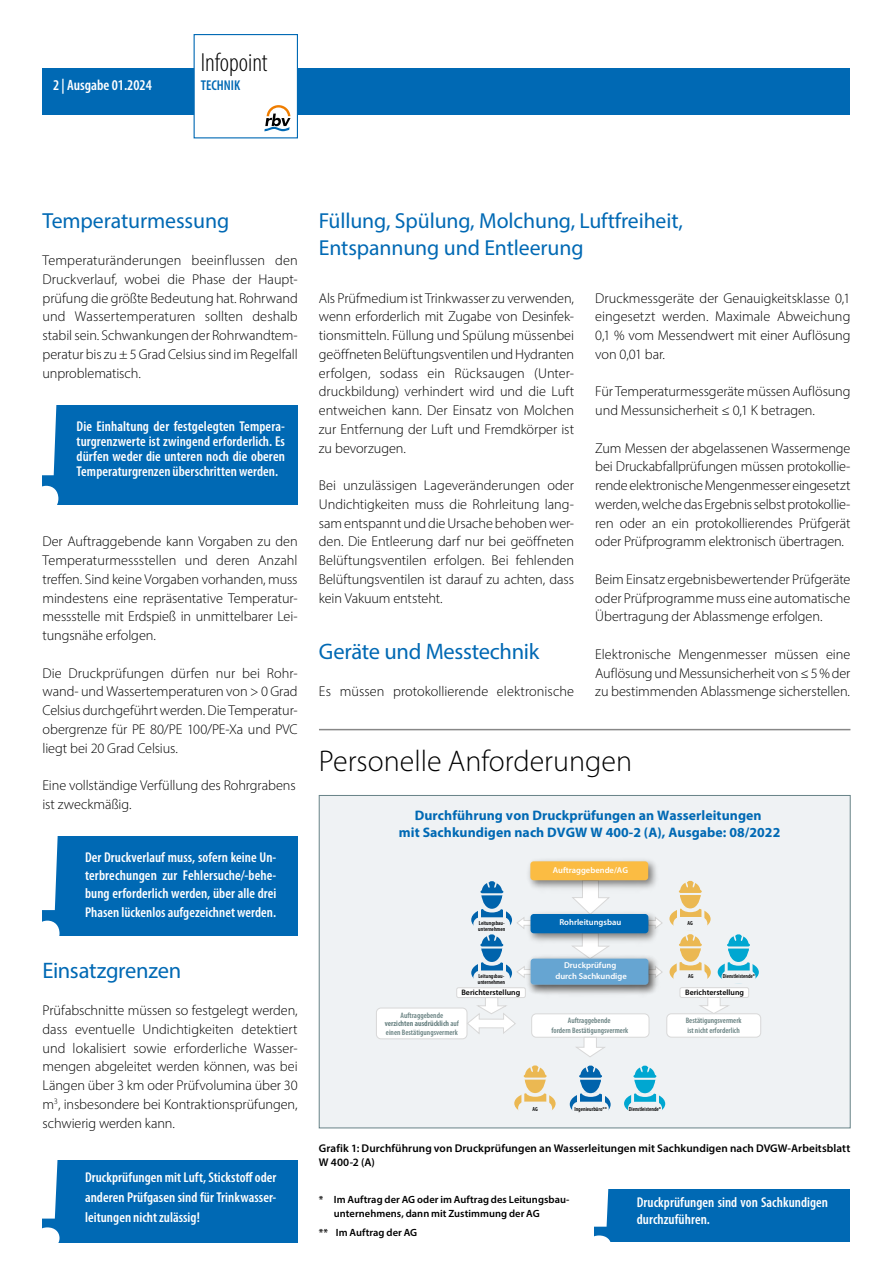
<style>
.page{position:relative;width:893px;height:1263px;background:#fff}
.page>*{position:absolute;margin:0;border:0;box-sizing:border-box;transform-origin:0 0}
.t1{font:300 30px "Myriad Pro";color:#000}
.Headline{font:300 condensed 26.25px "Myriad Pro";color:#000}
.t2{font:22.5px "Myriad Pro";letter-spacing:-.015em;color:#0069b4}
.Headline-2{font:21.9px "Myriad Pro";letter-spacing:-.005em;color:#0069b4}
.Headline-3{font:21.75px "Myriad Pro";letter-spacing:-.005em;color:#0069b4}
.t3{font:600 condensed 15px "Myriad Pro";color:#fff}
.t4{font:300 14.25px/18.8px "Myriad Pro";letter-spacing:-.01em;color:#000;text-align:justify}
.t5{font:600 condensed 14.25px/15px "Myriad Pro";letter-spacing:.005em;color:#fff;text-align:justify}
.Headline-4{font:600 condensed 14.25px "Myriad Pro";color:#0069b4}
.t6{font:700 13.8px/16.5px "Myriad Pro";letter-spacing:.005em;color:#0069b4;text-align:center}
.Bildunterschrift{font:600 11.25px/13.5px "Myriad Pro";letter-spacing:.005em;color:#000}
.Bildunterschrift-2{font:600 10.5px "Myriad Pro";letter-spacing:.005em;color:#000}
.t7{font:600 8.55px/10.2px "Myriad Pro";color:#fff;text-align:center}
.t8{font:600 condensed 7.95px/9.4px "Myriad Pro";color:#688181;text-align:center}
.t9{font:600 7.95px "Myriad Pro";color:#000}
.t10{font:600 condensed 5.85px/5.6px "Myriad Pro";color:#000}
.s1{font-weight:700}
</style>
<div class="page">
<div style="left:43px;top:68px;width:807px;height:47px;background:#0069b4"></div>
<div style="left:194px;top:34px;width:104px;height:104px;background:#fff;border:1px solid #0069b4"></div>
<svg style="left:264px;top:105px;width:27px;height:26px"></svg>
<div style="left:319px;top:795px;width:531px;height:333px;background:#eff2f4;border:1px solid #678287"></div>
<svg style="left:624px;top:1065px;width:41px;height:46px"></svg>
<svg style="left:572px;top:946px;width:37px;height:5px"></svg>
<svg style="left:514px;top:1065px;width:42px;height:46px"></svg>
<svg style="left:699px;top:998px;width:31px;height:15px"></svg>
<div style="left:667px;top:1014px;width:94px;height:23px;background:#fff;border-radius:5px"></div>
<div style="left:666px;top:1013px;width:95px;height:24px;border:1px solid #d8d8d8;border-radius:5px"></div>
<div style="left:376px;top:1008px;width:91px;height:31px;background:#fff;border-radius:5px"></div>
<div style="left:376px;top:1008px;width:91px;height:31px;border:1px solid #d8d8d8;border-radius:5px"></div>
<svg style="left:466px;top:998px;width:50px;height:37px"></svg>
<svg style="left:572px;top:893px;width:38px;height:14px"></svg>
<svg style="left:471px;top:881px;width:53px;height:98px"></svg>
<div style="left:457px;top:988px;width:68px;height:9px;background:#fff;border-radius:2px"></div>
<div style="left:456px;top:987px;width:70px;height:11px;border:1px solid #d8d8d8;border-radius:2px"></div>
<div style="left:680px;top:988px;width:69px;height:9px;background:#fff;border-radius:2px"></div>
<div style="left:680px;top:987px;width:69px;height:11px;border:1px solid #d8d8d8;border-radius:2px"></div>
<img style="left:528px;top:860px;width:129px;height:33px">
<div style="left:530px;top:861px;width:118px;height:19px;background:#fbbc43;border-radius:3px"></div>
<img style="left:524px;top:907px;width:138px;height:39px">
<div style="left:530px;top:914px;width:118px;height:19px;background:#0069b4;border-radius:3px"></div>
<div style="left:532px;top:1014px;width:117px;height:23px;background:#fff;border-radius:5px"></div>
<div style="left:531px;top:1013px;width:118px;height:24px;border:1px solid #d8d8d8;border-radius:5px"></div>
<svg style="left:574px;top:1037px;width:33px;height:20px"></svg>
<img style="left:524px;top:952px;width:138px;height:46px">
<div style="left:531px;top:958px;width:117px;height:27px;background:#66a5d2;border-radius:3px"></div>
<svg style="left:570px;top:1065px;width:41px;height:46px"></svg>
<svg style="left:718px;top:934px;width:41px;height:45px"></svg>
<svg style="left:669px;top:880px;width:42px;height:99px"></svg>
<hr style="left:319px;top:729px;width:531px;height:1px;background:#878787">
<div style="left:43px;top:406px;width:255px;height:99px;background:#0069b4"></div>
<svg style="left:42px;top:405px;width:16px;height:100px"></svg>
<div style="left:43px;top:837px;width:255px;height:99px;background:#0069b4"></div>
<svg style="left:42px;top:836px;width:18px;height:100px"></svg>
<div style="left:43px;top:1160px;width:255px;height:82px;background:#0069b4"></div>
<svg style="left:42px;top:1160px;width:18px;height:83px"></svg>
<div style="left:594px;top:1189px;width:255px;height:52px;background:#0069b4"></div>
<svg style="left:594px;top:1189px;width:17px;height:53px"></svg>
<p class="t3" style="left:53px;top:76px;width:100px">2 | Ausgabe 01.2024</p>
<p class="Headline" style="left:201px;top:46px;width:69px">Infopoint</p>
<p class="Headline-4" style="left:201px;top:77px;width:41px">TECHNIK</p>
<p class="Headline-2" style="left:43px;top:207px;width:188px">Temperaturmessung</p>
<p class="t4" style="left:43px;top:251px;width:257px">Temperaturänderungen beeinflussen den Druckverlauf, wobei die Phase der Haupt&shy;prüfung die größte Bedeutung hat. Rohrwand und Wassertemperaturen sollten deshalb stabil sein. Schwankungen der Rohrwandtem&shy;peratur bis zu ± 5 Grad Celsius sind im Regelfall unproblematisch.</p>
<p class="t5" style="left:77px;top:419px;width:210px">Die Einhaltung der festgelegten Tempera&shy;turgrenzwerte ist zwingend erforderlich. Es dürfen weder die unteren noch die oberen Temperaturgrenzen überschritten werden.</p>
<p class="t4" style="left:43px;top:532px;width:257px">Der Auftraggebende kann Vorgaben zu den Temperaturmessstellen und deren Anzahl treffen. Sind keine Vorgaben vorhanden, muss mindestens eine repräsentative Temperatur&shy;messstelle mit Erdspieß in unmittelbarer Lei&shy;tungsnähe erfolgen.</p>
<p class="t4" style="left:43px;top:663px;width:257px">Die Druckprüfungen dürfen nur bei Rohr&shy;wand- und Wassertemperaturen von &gt; 0 Grad Celsius durchgeführt werden. Die Temperatur&shy;obergrenze für PE 80/PE 100/PE-Xa und PVC liegt bei 20 Grad Celsius.</p>
<p class="t4" style="left:43px;top:776px;width:255px">Eine vollständige Verfüllung des Rohrgrabens</p>
<p class="t4" style="left:43px;top:795px;width:91px">ist zweckmäßig.</p>
<p class="t5" style="left:85px;top:848px;width:193px;line-height:18.1px;text-align:left">Der Druckverlauf muss, sofern keine Un-- terbrechungen zur Fehlersuche/-behe&shy;bung erforderlich werden, über alle drei Phasen lückenlos aufgezeichnet werden.</p>
<p class="t2" style="left:43px;top:956px;width:140px">Einsatzgrenzen</p>
<p class="t4" style="left:43px;top:1001px;width:257px">Prüfabschnitte müssen so festgelegt werden, dass eventuelle Undichtigkeiten detektiert und lokalisiert sowie erforderliche Wasser&shy;mengen abgeleitet werden können, was bei Längen über 3 km oder Prüfvolumina über 30 m<sup>3</sup>, insbesondere bei Kontraktionsprüfungen, schwierig werden kann.</p>
<p class="t5" style="left:85px;top:1167px;width:193px;line-height:19.6px">Druckprüfungen mit Luft, Stickstoff oder anderen Prüfgasen sind für Trinkwasser&shy;leitungen nicht zulässig!</p>
<p class="Headline-3" style="left:319px;top:207px;width:366px">Füllung, Spülung, Molchung, Luftfreiheit,</p>
<p class="Headline-3" style="left:319px;top:234px;width:266px">Entspannung und Entleerung</p>
<p class="t4" style="left:319px;top:288px;width:257px">Als Prüfmedium ist Trinkwasser zu verwenden, wenn erforderlich mit Zugabe von Desinfek&shy;tionsmitteln. Füllung und Spülung müssenbei geöffneten Belüftungsventilen und Hydranten erfolgen, sodass ein Rücksaugen (Unter&shy;druckbildung) verhindert wird und die Luft entweichen kann. Der Einsatz von Molchen zur Entfernung der Luft und Fremdkörper ist zu bevorzugen.</p>
<p class="t4" style="left:319px;top:476px;width:257px">Bei unzulässigen Lageveränderungen oder Undichtigkeiten muss die Rohrleitung lang&shy;sam entspannt und die Ursache behoben wer&shy;den. Die Entleerung darf nur bei geöffneten Belüftungsventilen erfolgen. Bei fehlenden Belüftungsventilen ist darauf zu achten, dass kein Vakuum entsteht.</p>
<p class="t4" style="left:595px;top:288px;width:257px">Druckmessgeräte der Genauigkeitsklasse 0,1 eingesetzt werden. Maximale Abweichung 0,1 % vom Messendwert mit einer Auflösung von 0,01 bar.</p>
<p class="t4" style="left:595px;top:382px;width:257px">Für Temperaturmessgeräte müssen Auflösung und Messunsicherheit ≤ 0,1 K betragen.</p>
<p class="t4" style="left:595px;top:438px;width:257px">Zum Messen der abgelassenen Wassermenge bei Druckabfallprüfungen müssen protokollie&shy;rende elektronische Mengenmesser eingesetzt werden, welche das Ergebnis selbst protokollie&shy;ren oder an ein protokollierendes Prüfgerät oder Prüfprogramm elektronisch übertragen.</p>
<p class="t4" style="left:595px;top:570px;width:257px">Beim Einsatz ergebnisbewertender Prüfgeräte oder Prüfprogramme muss eine automatische Übertragung der Ablassmenge erfolgen.</p>
<p class="t4" style="left:595px;top:645px;width:257px">Elektronische Mengenmesser müssen eine Auflösung und Messunsicherheit von ≤ 5 % der zu bestimmenden Ablassmenge sicherstellen.</p>
<p class="t2" style="left:319px;top:637px;width:222px">Geräte und Messtechnik</p>
<p class="t4" style="left:319px;top:682px;width:257px">Es müssen protokollierende elektronische</p>
<p class="t1" style="left:319px;top:743px;width:315px">Personelle Anforderungen</p>
<p class="t6" style="left:399px;top:807px;width:383px">Durchführung von Druckprüfungen an Wasserleitungen<br>mit Sachkundigen nach DVGW W 400-2 (A), Ausgabe: 08/2022</p>
<p class="t7" style="left:553px;top:865px;width:77px">Auftraggebende/AG</p>
<p class="t7" style="left:559px;top:917px;width:63px">Rohrleitungsbau</p>
<p class="t10" style="left:478px;top:920px;width:29px">Leitungsbau&shy;unternehmen</p>
<p class="t10" style="left:687px;top:920px;width:7px">AG</p>
<p class="t7" style="left:555px;top:960px;width:73px">Druckprüfung durch Sachkundige</p>
<p class="t10" style="left:478px;top:973px;width:29px">Leitungsbau&shy;unternehmen</p>
<p class="t10" style="left:688px;top:973px;width:7px">AG</p>
<p class="t10" style="left:723px;top:974px;width:34px">Dienstleistende*</p>
<p class="t8" style="left:686px;top:1016px;width:57px;text-align:left">Bestätigungsvermerk ist nicht erforderlich</p>
<p class="t9" style="left:461px;top:987px;width:60px">Berichterstellung</p>
<p class="t9" style="left:685px;top:987px;width:60px">Berichterstellung</p>
<p class="t8" style="left:385px;top:1010px;width:76px;line-height:8.6px">Auftraggebende<br><span class="s1">verzichten ausdrücklich</span> auf einen Bestätigungsvermerk</p>
<p class="t8" style="left:551px;top:1016px;width:78px">Auftraggebende<br>fordern Bestätigungsvermerk</p>
<p class="t10" style="left:533px;top:1106px;width:7px">AG</p>
<p class="t10" style="left:574px;top:1106px;width:34px">Ingenieurbüro**</p>
<p class="t10" style="left:629px;top:1106px;width:34px">Dienstleistende*</p>
<p class="Bildunterschrift" style="left:319px;top:1141px;width:533px">Grafik 1: Durchführung von Druckprüfungen an Wasserleitungen mit Sachkundigen nach DVGW-Arbeitsblatt<br>W 400-2 (A)</p>
<p class="Bildunterschrift-2" style="left:319px;top:1192px;width:252px">* Im Auftrag der AG oder im Auftrag des Leitungsbau-</p>
<p class="Bildunterschrift-2" style="left:334px;top:1207px;width:207px">unternehmens, dann mit Zustimmung der AG</p>
<p class="Bildunterschrift-2" style="left:319px;top:1225px;width:100px">** Im Auftrag der AG</p>
<p class="t5" style="left:637px;top:1194px;width:193px;line-height:17px">Druckprüfungen sind von Sachkundigen durchzuführen.</p>
</div>
